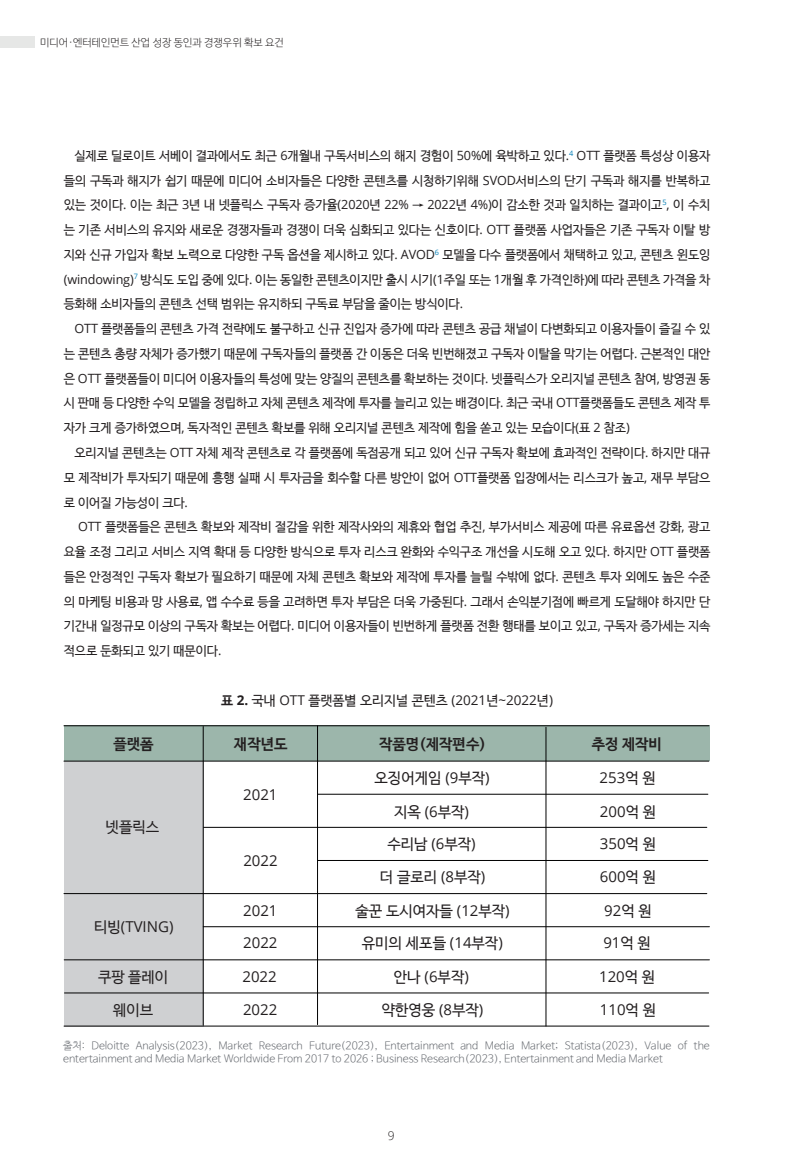
<style>
.page{position:relative;width:787px;height:1170px;background:#fff}
.page>*{position:absolute;margin:0;border:0;box-sizing:border-box;transform-origin:0 0}
.t1{font:15px "Nanum Barun Gothic";color:#231f20}
.t2{font:15px "Open Sans";color:#231f20}
.t3{font:700 15px "Nanum Barun Gothic";color:#231f20}
.t4{font:13.5px "Nanum Barun Gothic";color:#231f20}
.t5{font:12.75px/24.8px "Nanum Barun Gothic";letter-spacing:-.01em;color:#231f20;text-align:justify}
.t6{font:300 12px "Open Sans";color:#231f20}
.t7{font:300 10.5px/13.5px "Nanum Barun Gothic";color:#5f6369}
.t8{font:300 10.5px "Nanum Barun Gothic";color:#231f20}
.s1{font-family:"Open Sans"}
.s2{font-weight:700}
.s3{font-family:"Open Sans";font-weight:700}
.s4{font-family:"Nanum Barun Gothic"}
</style>
<div class="page">
<div style="left:0;top:36px;width:35px;height:12px;background:#e6e7e6"></div>
<div style="left:64px;top:725px;width:645px;height:35px;background:#9cb6ab"></div>
<div style="left:64px;top:760px;width:139px;height:266px;background:#cfd0d2"></div>
<hr style="left:203px;top:726px;width:1px;height:299px;background:#000">
<hr style="left:64px;top:725px;width:645px;height:1px;background:#000">
<hr style="left:64px;top:760px;width:645px;height:1px;background:#000">
<hr style="left:318px;top:793px;width:390px;height:1px;background:#000">
<hr style="left:64px;top:992px;width:644px;height:1px;background:#000">
<hr style="left:64px;top:1025px;width:645px;height:1px;background:#000">
<hr style="left:317px;top:725px;width:1px;height:299px;background:#000">
<hr style="left:545px;top:727px;width:1px;height:298px;background:#000">
<hr style="left:203px;top:926px;width:506px;height:1px;background:#000">
<hr style="left:64px;top:959px;width:645px;height:1px;background:#000">
<hr style="left:203px;top:826px;width:503px;height:1px;background:#000">
<hr style="left:317px;top:860px;width:391px;height:1px;background:#000">
<hr style="left:64px;top:893px;width:642px;height:1px;background:#000">
<p class="t8" style="left:40px;top:37px;width:245px">미디어·엔터테인먼트 산업 성장 동인과 경쟁우위 확보 요건</p>
<p class="t5" style="left:64px;top:144px;width:648px;text-indent:11px">실제로 딜로이트 서베이 결과에서도 최근 <span class="s1">6</span>개월내 구독서비스의 해지 경험이 <span class="s1">50%</span>에 육박하고 있다<span class="s1">.</span><sup>4</sup> <span class="s1">OTT</span> 플랫폼 특성상 이용자 들의 구독과 해지가 쉽기 때문에 미디어 소비자들은 다양한 콘텐츠를 시청하기위해 <span class="s1">SVOD</span>서비스의 단기 구독과 해지를 반복하고 있는 것이다<span class="s1">.</span> 이는 최근 <span class="s1">3</span>년 내 넷플릭스 구독자 증가율<span class="s1">(2020</span>년 <span class="s1">22%</span> → <span class="s1">2022</span>년 <span class="s1">4%)</span>이 감소한 것과 일치하는 결과이고<sup>5</sup><span class="s1">,</span> 이 수치 는 기존 서비스의 유지와 새로운 경쟁자들과 경쟁이 더욱 심화되고 있다는 신호이다<span class="s1">. OTT</span> 플랫폼 사업자들은 기존 구독자 이탈 방 지와 신규 가입자 확보 노력으로 다양한 구독 옵션을 제시하고 있다<span class="s1">. AVOD</span><sup>6</sup> 모델을 다수 플랫폼에서 채택하고 있고<span class="s1">,</span> 콘텐츠 윈도잉 <span class="s1">(windowing)</span><sup>7</sup> 방식도 도입 중에 있다<span class="s1">.</span> 이는 동일한 콘텐츠이지만 출시 시기<span class="s1">(1</span>주일 또는 <span class="s1">1</span>개월 후 가격인하<span class="s1">)</span>에 따라 콘텐츠 가격을 차 등화해 소비자들의 콘텐츠 선택 범위는 유지하되 구독료 부담을 줄이는 방식이다<span class="s1">.</span></p>
<p class="t5" style="left:64px;top:317px;width:648px;text-indent:11px"><span class="s1">OTT</span> 플랫폼들의 콘텐츠 가격 전략에도 불구하고 신규 진입자 증가에 따라 콘텐츠 공급 채널이 다변화되고 이용자들이 즐길 수 있 는 콘텐츠 총량 자체가 증가했기 때문에 구독자들의 플랫폼 간 이동은 더욱 빈번해졌고 구독자 이탈을 막기는 어렵다<span class="s1">.</span> 근본적인 대안 은 <span class="s1">OTT</span> 플랫폼들이 미디어 이용자들의 특성에 맞는 양질의 콘텐츠를 확보하는 것이다<span class="s1">.</span> 넷플릭스가 오리지널 콘텐츠 참여<span class="s1">,</span> 방영권 동 시 판매 등 다양한 수익 모델을 정립하고 자체 콘텐츠 제작에 투자를 늘리고 있는 배경이다<span class="s1">.</span> 최근 국내 <span class="s1">OTT</span>플랫폼들도 콘텐츠 제작 투 자가 크게 증가하였으며<span class="s1">,</span> 독자적인 콘텐츠 확보를 위해 오리지널 콘텐츠 제작에 힘을 쏟고 있는 모습이다<span class="s1">(</span>표 <span class="s1">2</span> 참조<span class="s1">)</span></p>
<p class="t5" style="left:64px;top:441px;width:648px;text-indent:11px">오리지널 콘텐츠는 <span class="s1">OTT</span> 자체 제작 콘텐츠로 각 플랫폼에 독점공개 되고 있어 신규 구독자 확보에 효과적인 전략이다<span class="s1">.</span> 하지만 대규 모 제작비가 투자되기 때문에 흥행 실패 시 투자금을 회수할 다른 방안이 없어 <span class="s1">OTT</span>플랫폼 입장에서는 리스크가 높고<span class="s1">,</span> 재무 부담으 로 이어질 가능성이 크다<span class="s1">.</span></p>
<p class="t5" style="left:64px;top:515px;width:648px;text-indent:14px"><span class="s1">OTT</span> 플랫폼들은 콘텐츠 확보와 제작비 절감을 위한 제작사와의 제휴와 협업 추진<span class="s1">,</span> 부가서비스 제공에 따른 유료옵션 강화<span class="s1">,</span> 광고 요율 조정 그리고 서비스 지역 확대 등 다양한 방식으로 투자 리스크 완화와 수익구조 개선을 시도해 오고 있다<span class="s1">.</span> 하지만 <span class="s1">OTT</span> 플랫폼 들은 안정적인 구독자 확보가 필요하기 때문에 자체 콘텐츠 확보와 제작에 투자를 늘릴 수밖에 없다<span class="s1">.</span> 콘텐츠 투자 외에도 높은 수준 의 마케팅 비용과 망 사용료<span class="s1">,</span> 앱 수수료 등을 고려하면 투자 부담은 더욱 가중된다<span class="s1">.</span> 그래서 손익분기점에 빠르게 도달해야 하지만 단 기간내 일정규모 이상의 구독자 확보는 어렵다<span class="s1">.</span> 미디어 이용자들이 빈번하게 플랫폼 전환 행태를 보이고 있고<span class="s1">,</span> 구독자 증가세는 지속 적으로 둔화되고 있기 때문이다<span class="s1">.</span></p>
<p class="t4" style="left:221px;top:693px;width:333px"><span class="s2">표</span> <span class="s3">2.</span> 국내 <span class="s1">OTT</span> 플랫폼별 오리지널 콘텐츠 <span class="s1">(2021</span>년<span class="s1">~2022</span>년<span class="s1">)</span></p>
<p class="t3" style="left:113px;top:736px;width:42px">플랫폼</p>
<p class="t3" style="left:234px;top:736px;width:55px">재작년도</p>
<p class="t3" style="left:379px;top:736px;width:109px">작품명(제작편수)</p>
<p class="t3" style="left:591px;top:736px;width:72px">추정 제작비</p>
<p class="t1" style="left:106px;top:819px;width:55px">넷플릭스</p>
<p class="t2" style="left:94px;top:916px;width:81px"><span class="s4">티빙</span>(TVING)</p>
<p class="t1" style="left:98px;top:968px;width:72px">쿠팡 플레이</p>
<p class="t1" style="left:113px;top:1001px;width:42px">웨이브</p>
<p class="t2" style="left:243px;top:784px;width:36px">2021</p>
<p class="t2" style="left:243px;top:850px;width:36px">2022</p>
<p class="t2" style="left:243px;top:899px;width:36px">2021</p>
<p class="t2" style="left:243px;top:932px;width:36px">2022</p>
<p class="t2" style="left:242px;top:965px;width:36px">2022</p>
<p class="t2" style="left:243px;top:999px;width:36px">2022</p>
<p class="t1" style="left:374px;top:770px;width:117px">오징어게임 <span class="s1">(9</span>부작<span class="s1">)</span></p>
<p class="t1" style="left:394px;top:804px;width:76px">지옥 <span class="s1">(6</span>부작<span class="s1">)</span></p>
<p class="t1" style="left:387px;top:836px;width:90px">수리남 <span class="s1">(6</span>부작<span class="s1">)</span></p>
<p class="t1" style="left:380px;top:869px;width:107px">더 글로리 <span class="s1">(8</span>부작<span class="s1">)</span></p>
<p class="t1" style="left:355px;top:902px;width:156px">술꾼 도시여자들 <span class="s1">(12</span>부작<span class="s1">)</span></p>
<p class="t1" style="left:362px;top:935px;width:142px">유미의 세포들 <span class="s1">(14</span>부작<span class="s1">)</span></p>
<p class="t1" style="left:394px;top:969px;width:76px">안나 <span class="s1">(6</span>부작<span class="s1">)</span></p>
<p class="t1" style="left:382px;top:1002px;width:103px">약한영웅 <span class="s1">(8</span>부작<span class="s1">)</span></p>
<p class="t2" style="left:599px;top:767px;width:57px">253<span class="s4">억 원</span></p>
<p class="t2" style="left:600px;top:801px;width:57px">200<span class="s4">억 원</span></p>
<p class="t2" style="left:600px;top:833px;width:57px">350<span class="s4">억 원</span></p>
<p class="t2" style="left:600px;top:866px;width:57px">600<span class="s4">억 원</span></p>
<p class="t2" style="left:604px;top:899px;width:49px">92<span class="s4">억 원</span></p>
<p class="t2" style="left:603px;top:932px;width:49px">91<span class="s4">억 원</span></p>
<p class="t2" style="left:599px;top:965px;width:57px">120<span class="s4">억 원</span></p>
<p class="t2" style="left:600px;top:999px;width:57px">110<span class="s4">억 원</span></p>
<p class="t7" style="left:63px;top:1039px;width:648px">출처: Deloitte Analysis(2023), Market Research Future(2023), Entertainment and Media Market; Statista(2023), Value of the entertainment and Media Market Worldwide From 2017 to 2026 ; Business Research(2023), Entertainment and Media Market</p>
<p class="t6" style="left:388px;top:1127px;width:8px">9</p>
</div>
